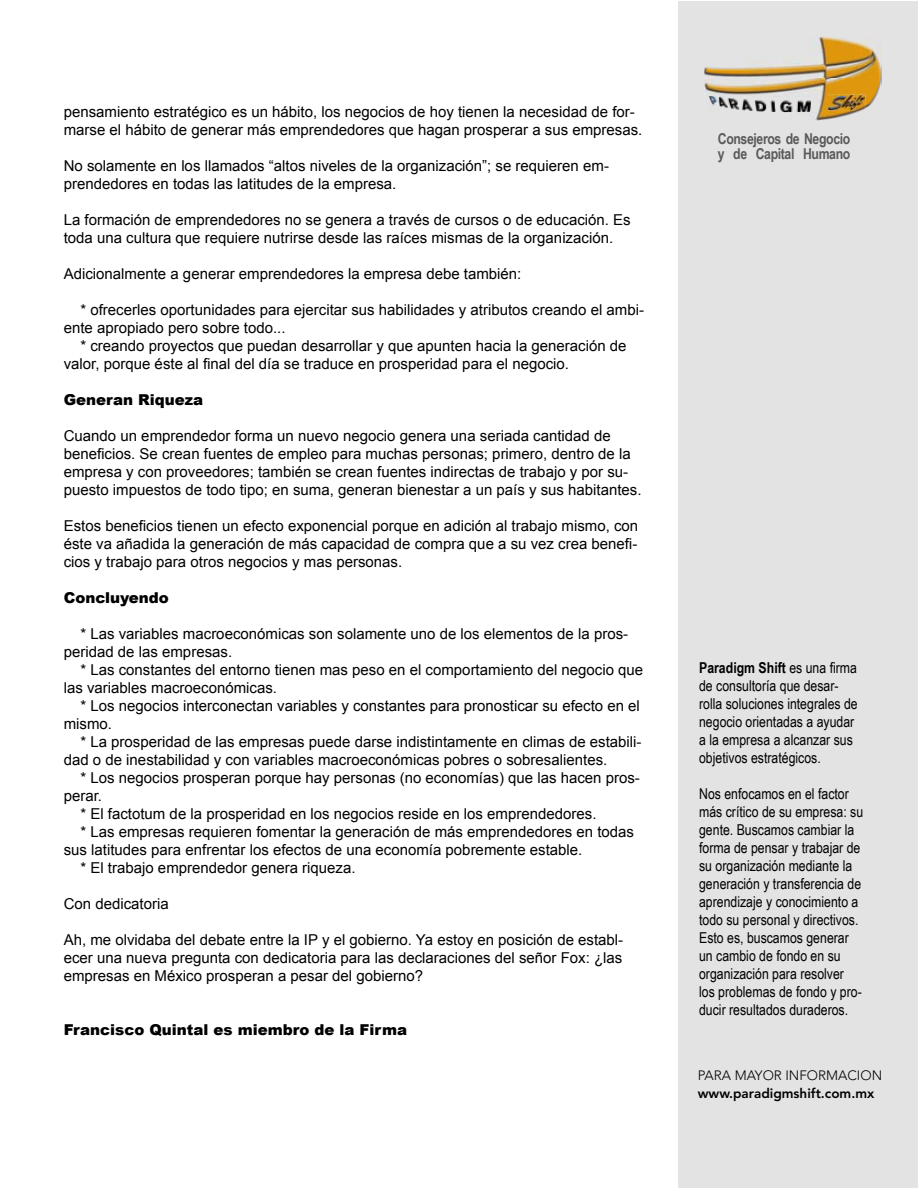
<style>
.page{position:relative;width:918px;height:1188px;background:#fff}
.page>*{position:absolute;margin:0;border:0;box-sizing:border-box;transform-origin:0 0}
.t1{font:15px/18px "Arial";color:#000}
.t2{font:15px/18px "Arial Narrow";color:#000}
.t3{font:900 15px "Arial";color:#000}
.t4{font:700 15px/15px "Arial Narrow";letter-spacing:-.025em;color:#5a5a5a}
.t5{font:800 13.5px "Avenir LT Std";color:#000}
.t6{font:300 13.5px "Avenir LT Std";color:#000}
.s1{font-weight:700}
</style>
<div class="page">
<div style="left:679px;top:1px;width:239px;height:1187px;background:#e3e3e3"></div>
<img style="left:703px;top:36px;width:179px;height:85px">
<img style="left:828px;top:94px;width:37px;height:17px">
<img style="left:829px;top:96px;width:17px;height:14px">
<img style="left:709px;top:96px;width:102px;height:16px">
<img style="left:710px;top:96px;width:100px;height:15px">
<img style="left:720px;top:111px;width:90px;height:1px">
<img style="left:720px;top:98px;width:90px;height:13px">
<p class="t1" style="left:64px;top:103px;width:580px">pensamiento estratégico es un hábito, los negocios de hoy tienen la necesidad de for&shy;marse el hábito de generar más emprendedores que hagan prosperar a sus empresas.</p>
<p class="t1" style="left:64px;top:157px;width:547px">No solamente en los llamados “altos niveles de la organización”; se requieren em&shy;prendedores en todas las latitudes de la empresa.</p>
<p class="t1" style="left:64px;top:211px;width:568px">La formación de emprendedores no se genera a través de cursos o de educación. Es toda una cultura que requiere nutrirse desde las raíces mismas de la organización.</p>
<p class="t1" style="left:64px;top:265px;width:459px">Adicionalmente a generar emprendedores la empresa debe también:</p>
<p class="t1" style="left:64px;top:301px;width:582px;text-indent:17px">* ofrecerles oportunidades para ejercitar sus habilidades y atributos creando el ambi&shy;ente apropiado pero sobre todo...</p>
<p class="t1" style="left:64px;top:337px;width:564px;text-indent:17px">* creando proyectos que puedan desarrollar y que apunten hacia la generación de valor, porque éste al final del día se traduce en prosperidad para el negocio.</p>
<p class="t3" style="left:64px;top:389px;width:141px">Generan Riqueza</p>
<p class="t1" style="left:64px;top:427px;width:579px">Cuando un emprendedor forma un nuevo negocio genera una seriada cantidad de beneficios. Se crean fuentes de empleo para muchas personas; primero, dentro de la empresa y con proveedores; también se crean fuentes indirectas de trabajo y por su&shy;puesto impuestos de todo tipo; en suma, generan bienestar a un país y sus habitantes.</p>
<p class="t1" style="left:64px;top:517px;width:576px;text-align:justify">Estos beneficios tienen un efecto exponencial porque en adición al trabajo mismo, con éste va añadida la generación de más capacidad de compra que a su vez crea benefi&shy;cios y trabajo para otros negocios y mas personas.</p>
<p class="t3" style="left:64px;top:587px;width:107px">Concluyendo</p>
<p class="t1" style="left:64px;top:625px;width:566px;text-indent:17px">* Las variables macroeconómicas son solamente uno de los elementos de la pros&shy;peridad de las empresas.</p>
<p class="t1" style="left:64px;top:661px;width:581px;text-indent:17px">* Las constantes del entorno tienen mas peso en el comportamiento del negocio que las variables macroeconómicas.</p>
<p class="t1" style="left:64px;top:697px;width:578px;text-indent:17px">* Los negocios interconectan variables y constantes para pronosticar su efecto en el mismo.</p>
<p class="t1" style="left:64px;top:733px;width:579px;text-indent:17px">* La prosperidad de las empresas puede darse indistintamente en climas de estabili&shy;dad o de inestabilidad y con variables macroeconómicas pobres o sobresalientes.</p>
<p class="t1" style="left:80px;top:769px;width:561px">* Los negocios prosperan porque hay personas (no economías) que las hacen pros-</p>
<p class="t1" style="left:64px;top:787px;width:40px">perar.</p>
<p class="t1" style="left:80px;top:805px;width:518px">* El factotum de la prosperidad en los negocios reside en los emprendedores.</p>
<p class="t1" style="left:80px;top:823px;width:555px">* Las empresas requieren fomentar la generación de más emprendedores en todas</p>
<p class="t1" style="left:64px;top:841px;width:520px">sus latitudes para enfrentar los efectos de una economía pobremente estable.</p>
<p class="t1" style="left:80px;top:859px;width:277px">* El trabajo emprendedor genera riqueza.</p>
<p class="t1" style="left:64px;top:895px;width:107px">Con dedicatoria</p>
<p class="t1" style="left:64px;top:931px;width:561px;text-align:justify">Ah, me olvidaba del debate entre la IP y el gobierno. Ya estoy en posición de establ&shy;ecer una nueva pregunta con dedicatoria para las declaraciones del señor Fox: ¿las empresas en México prosperan a pesar del gobierno?</p>
<p class="t3" style="left:64px;top:1019px;width:345px">Francisco Quintal es miembro de la Firma</p>
<p class="t4" style="left:718px;top:130px;width:134px">Consejeros de Negocio y de Capital Humano</p>
<p class="t2" style="left:699px;top:658px;width:160px"><span class="s1">Paradigm Shift</span> es una firma de consultoría que desar&shy;rolla soluciones integrales de negocio orientadas a ayudar a la empresa a alcanzar sus objetivos estratégicos.</p>
<p class="t2" style="left:699px;top:784px;width:166px">Nos enfocamos en el factor más crítico de su empresa: su gente. Buscamos cambiar la forma de pensar y trabajar de su organización mediante la generación y transferencia de aprendizaje y conocimiento a todo su personal y directivos.<br>Esto es, buscamos generar un cambio de fondo en su organización para resolver los problemas de fondo y pro&shy;ducir resultados duraderos.</p>
<p class="t6" style="left:698px;top:1068px;width:186px">PARA MAYOR INFORMACION</p>
<p class="t5" style="left:698px;top:1086px;width:178px">www.paradigmshift.com.mx</p>
</div>
